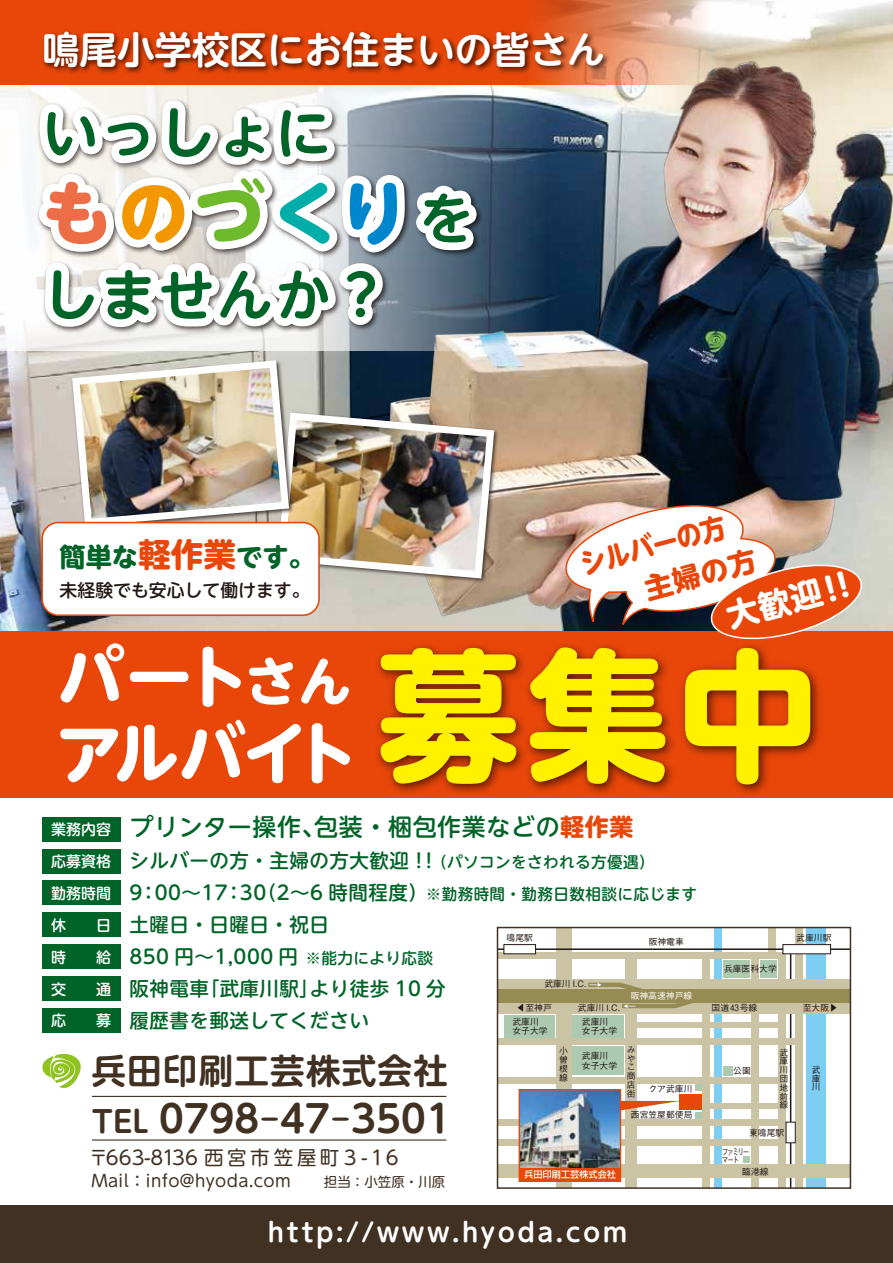
<style>
.page{position:relative;width:893px;height:1263px;background:#fff}
.page>*{position:absolute;margin:0;border:0;box-sizing:border-box;transform-origin:0 0}
.t1{font:800 69.6px "UD Shin M Go Pro";letter-spacing:.095em;color:#ed6d46}
.t2{font:700 66.3px/76.5px "UD Shin M Go Pro";letter-spacing:-.085em;color:#fff}
.t3{font:700 55.8px "UD Shin M Go Pro De";letter-spacing:.045em;color:#006428}
.t4{font:700 37.5px "UD Shin M Go Pro De";letter-spacing:.01em;color:#413123}
.t5{font:700 37.5px "UD Shin M Go Pro De";color:#fff}
.t6{font:700 34.5px "UD Shin M Go Pro De";letter-spacing:.035em;color:#413123}
.t7{font:700 31.95px "UD Shin M Go Pro";color:#fff}
.t8{font:700 28.2px "UD Shin M Go Pro";color:#e94709;scale:.9 1}
.t9{font:700 28.2px "UD Shin M Go Pro";color:#e94709}
.t10{font:700 26.1px "UD Shin M Go Pro";color:#006428}
.t11{font:700 25.5px "UD Shin M Go Pro De";letter-spacing:.1em;color:#fff}
.t12{font:500 24px "UD Shin M Go Pro";letter-spacing:.025em;color:#006428}
.t13{font:500 19.5px/31.8px "UD Shin M Go Pro";letter-spacing:.025em;color:#006428}
.t14{font:19.5px "UD Shin M Go Pro";letter-spacing:.06em;color:#413123}
.t15{font:500 17.85px "UD Shin M Go Pro";color:#221815}
.t16{font:16.5px "UD Shin M Go Pro";letter-spacing:.025em;color:#413123}
.t17{font:13.5px "UD Shin M Go Pro";color:#413123}
.t18{font:500 8.85px/8.9px "Gothic BBB Pro";color:#221815}
.t19{font:500 8.85px/8.9px "Gothic BBB Pro";letter-spacing:-.19em;color:#221815;scale:.75 1}
.t20{font:500 8.85px "Gothic BBB Pro";color:#fff}
.s1{color:#f39700}
.s2{color:#6fba2c}
.s3{color:#00ada9}
.s4{color:#0086cd}
.s5{font-family:"UD Shin M Go Pro De";font-weight:700;font-size:55.8px;color:#006428}
.s6{font-size:32.7px;color:#e94709}
.s7{font-size:52.95px}
.s8{font-size:142.5px;color:#fff100}
.s9{font-size:15px;color:#fff}
.s10{font-weight:700;color:#e94709}
.s11{font-size:15.6px}
.s12{font-size:30px}
</style>
<div class="page">
<img style="left:0;top:0;width:893px;height:631px">
<img style="left:337px;top:11px;width:545px;height:620px">
<div style="left:0;top:631px;width:893px;height:167px;background:#e94709"></div>
<svg style="left:0;top:84px;width:544px;height:267px"></svg>
<svg style="left:0;top:0;width:708px;height:84px;background:#e38961"></svg>
<div style="left:43px;top:848px;width:78px;height:25px;background:#006428"></div>
<div style="left:43px;top:817px;width:78px;height:24px;background:#006428"></div>
<div style="left:43px;top:880px;width:78px;height:25px;background:#006428"></div>
<div style="left:43px;top:944px;width:78px;height:25px;background:#006428"></div>
<div style="left:43px;top:912px;width:78px;height:25px;background:#006428"></div>
<div style="left:43px;top:976px;width:78px;height:25px;background:#006428"></div>
<div style="left:43px;top:1008px;width:78px;height:25px;background:#006428"></div>
<svg style="left:42px;top:1053px;width:39px;height:35px"></svg>
<img style="left:208px;top:396px;width:294px;height:232px">
<img style="left:498px;top:27px;width:115px;height:58px">
<div style="left:0;top:1205px;width:893px;height:58px;background:#413123"></div>
<img style="left:377px;top:645px;width:443px;height:149px">
<hr style="left:92px;top:1096px;width:354px;height:1px;background:#413123">
<hr style="left:92px;top:1139px;width:354px;height:1px;background:#413123">
<img style="left:31px;top:0;width:467px;height:582px">
<svg style="left:561px;top:500px;width:304px;height:145px"></svg>
<div style="left:42px;top:523px;width:277px;height:92px;background:#fff;border-radius:16px"></div>
<div style="left:41px;top:522px;width:279px;height:94px;border:2px solid #e94709;border-radius:16px"></div>
<div style="left:723px;top:960px;width:27px;height:17px;background:#abcab0"></div>
<div style="left:760px;top:960px;width:17px;height:17px;background:#abcab0"></div>
<div style="left:573px;top:1015px;width:51px;height:22px;background:#abcab0"></div>
<div style="left:573px;top:1046px;width:51px;height:29px;background:#abcab0"></div>
<svg style="left:744px;top:1157px;width:6px;height:6px"></svg>
<svg style="left:695px;top:1112px;width:6px;height:6px"></svg>
<svg style="left:695px;top:1085px;width:6px;height:6px"></svg>
<div style="left:723px;top:1066px;width:9px;height:9px;background:#abcab0"></div>
<div style="left:679px;top:1094px;width:22px;height:15px;background:#e94709"></div>
<div style="left:504px;top:1015px;width:50px;height:22px;background:#abcab0"></div>
<div style="left:714px;top:927px;width:8px;height:261px;background:#7ecef4"></div>
<div style="left:497px;top:1077px;width:286px;height:6px;background:#cac3a4"></div>
<hr style="left:790px;top:944px;width:1px;height:244px;background:#221815">
<div style="left:807px;top:927px;width:19px;height:261px;background:#7ecef4"></div>
<div style="left:703px;top:957px;width:7px;height:231px;background:#cac3a4"></div>
<div style="left:751px;top:957px;width:8px;height:231px;background:#cac3a4"></div>
<div style="left:778px;top:957px;width:8px;height:231px;background:#cac3a4"></div>
<div style="left:769px;top:927px;width:7px;height:30px;background:#cac3a4"></div>
<div style="left:795px;top:927px;width:8px;height:261px;background:#cac3a4"></div>
<div style="left:625px;top:955px;width:12px;height:233px;background:#cac3a4"></div>
<div style="left:556px;top:927px;width:15px;height:261px;background:#cac3a4"></div>
<div style="left:497px;top:1164px;width:353px;height:14px;background:#cac3a4"></div>
<div style="left:497px;top:978px;width:353px;height:35px;background:#cac3a4"></div>
<div style="left:497px;top:989px;width:353px;height:13px;background:#958b53"></div>
<svg style="left:584px;top:982px;width:125px;height:27px"></svg>
<div style="left:786px;top:1122px;width:9px;height:21px;background:#fff"></div>
<div style="left:786px;top:1121px;width:10px;height:22px;border:1px solid #221815"></div>
<div style="left:497px;top:1139px;width:286px;height:7px;background:#cac3a4"></div>
<div style="left:497px;top:1120px;width:286px;height:6px;background:#cac3a4"></div>
<div style="left:705px;top:1103px;width:78px;height:6px;background:#cac3a4"></div>
<div style="left:633px;top:1022px;width:150px;height:6px;background:#cac3a4"></div>
<div style="left:497px;top:1038px;width:300px;height:7px;background:#cac3a4"></div>
<div style="left:497px;top:952px;width:289px;height:6px;background:#cac3a4"></div>
<hr style="left:497px;top:948px;width:353px;height:2px;background:#221815">
<div style="left:783px;top:944px;width:48px;height:10px;background:#fff"></div>
<div style="left:782px;top:944px;width:49px;height:10px;border:1px solid #221815"></div>
<div style="left:504px;top:944px;width:32px;height:10px;background:#fff"></div>
<div style="left:503px;top:944px;width:33px;height:10px;border:1px solid #221815"></div>
<div style="left:497px;top:927px;width:354px;height:262px;border:2px solid #413123"></div>
<div style="left:519px;top:1167px;width:101px;height:14px;background:#e94709"></div>
<svg style="left:524px;top:1170px;width:92px;height:9px"></svg>
<img style="left:521px;top:1091px;width:98px;height:76px">
<div style="left:519px;top:1089px;width:102px;height:93px;border:1px solid #e94709"></div>
<svg style="left:620px;top:1101px;width:60px;height:9px"></svg>
<h3 class="t5" style="left:42px;top:19px;width:564px">鳴尾小学校区にお住まいの皆さん</h3>
<h3 class="t3" style="left:42px;top:88px;width:290px">いっしょに</h3>
<h1 class="t1" style="left:42px;top:157px;width:433px">も<span class="s1">の</span><span class="s2">づ</span><span class="s3">く</span><span class="s4">り</span><span class="s5">を</span></h1>
<h3 class="t3" style="left:42px;top:250px;width:348px">しませんか？</h3>
<h3 class="t10" style="left:60px;top:535px;width:257px">簡単な<span class="s6">軽作業</span>です。</h3>
<p class="t15" style="left:60px;top:575px;width:251px">未経験でも安心して働けます。</p>
<h3 class="t8" style="left:575px;top:542px;width:167px;rotate:-15deg">シルバーの方</h3>
<h3 class="t9" style="left:639px;top:567px;width:117px;rotate:-15deg">主婦の方</h3>
<h3 class="t7" style="left:720px;top:591px;width:137px;rotate:-15deg">大歓迎！！</h3>
<h2 class="t2" style="left:56px;top:635px;width:764px">パート<span class="s7">さん<br></span>アルバイト<span class="s8">募集中</span></h2>
<p class="t12" style="left:51px;top:808px;width:584px"><span class="s9">業務内容</span> プリンター操作、包装・梱包作業などの<span class="s10">軽作業</span></p>
<p class="t13" style="left:51px;top:844px;width:605px"><span class="s9">応募資格</span> シルバーの方・主婦の方大歓迎！！<span class="s11">（パソコンをさわれる方優遇）</span></p>
<p class="t13" style="left:51px;top:876px;width:647px"><span class="s9">勤務時間</span> 9：00～17：30（2～6 時間程度）<span class="s11">※勤務時間・勤務日数相談に応じます</span></p>
<p class="t13" style="left:51px;top:908px;width:279px"><span class="s9">休　　日</span> 土曜日・日曜日・祝日</p>
<p class="t13" style="left:51px;top:939px;width:383px"><span class="s9">時　　給</span> 850 円～1,000 円 <span class="s11">※能力により応談</span></p>
<p class="t13" style="left:51px;top:971px;width:396px"><span class="s9">交　　通</span> 阪神電車「武庫川駅」より徒歩 10 分<span class="s9">応　　募</span> 履歴書を郵送してください</p>
<h3 class="t6" style="left:91px;top:1043px;width:358px">兵田印刷工芸株式会社</h3>
<h3 class="t4" style="left:92px;top:1088px;width:361px"><span class="s12">TEL</span> 0798<sup>-</sup>47<sup>-</sup>3501</h3>
<p class="t14" style="left:89px;top:1141px;width:315px">〒６６３-８１３６西宮市笠屋町３-１６</p>
<p class="t16" style="left:91px;top:1168px;width:201px">Mail：info@hyoda.com</p>
<p class="t17" style="left:324px;top:1171px;width:123px">担当：小笠原・川原</p>
<p class="t18" style="left:507px;top:932px;width:28px">鳴尾駅</p>
<p class="t18" style="left:796px;top:932px;width:37px">武庫川駅</p>
<p class="t18" style="left:724px;top:963px;width:54px">兵庫医科大学</p>
<p class="t18" style="left:649px;top:936px;width:37px">阪神電車</p>
<p class="t18" style="left:544px;top:978px;width:44px">武庫川 I.C.</p>
<p class="t18" style="left:517px;top:1002px;width:37px">◀至神戸</p>
<p class="t18" style="left:711px;top:1002px;width:47px">国道43号線</p>
<p class="t18" style="left:803px;top:1002px;width:37px">至大阪▶</p>
<p class="t20" style="left:631px;top:988px;width:63px">阪神高速神戸線</p>
<p class="t18" style="left:578px;top:1002px;width:44px">武庫川 I.C.</p>
<p class="t18" style="left:512px;top:1015px;width:37px;line-height:9.8px">武庫川女子大学</p>
<p class="t18" style="left:582px;top:1015px;width:37px;line-height:9.8px">武庫川女子大学</p>
<p class="t18" style="left:582px;top:1050px;width:37px;line-height:9.8px">武庫川女子大学</p>
<p class="t18" style="left:559px;top:1045px;width:10px;text-align:justify">小曽根線</p>
<p class="t18" style="left:627px;top:1044px;width:10px">みやこ商店街</p>
<p class="t18" style="left:648px;top:1083px;width:46px">クア武庫川</p>
<p class="t18" style="left:631px;top:1109px;width:63px">西宮笠屋郵便局</p>
<p class="t18" style="left:733px;top:1065px;width:19px">公園</p>
<p class="t18" style="left:779px;top:1047px;width:10px;text-align:justify">武庫川団地前線</p>
<p class="t18" style="left:749px;top:1127px;width:37px">東鳴尾駅</p>
<p class="t19" style="left:722px;top:1146px;width:39px">ファミリーマート</p>
<p class="t18" style="left:742px;top:1166px;width:28px">臨港線</p>
<p class="t18" style="left:812px;top:1064px;width:10px;text-align:justify">武庫川</p>
<h3 class="t11" style="left:268px;top:1211px;width:361px">http://www.hyoda.com</h3>
</div>
